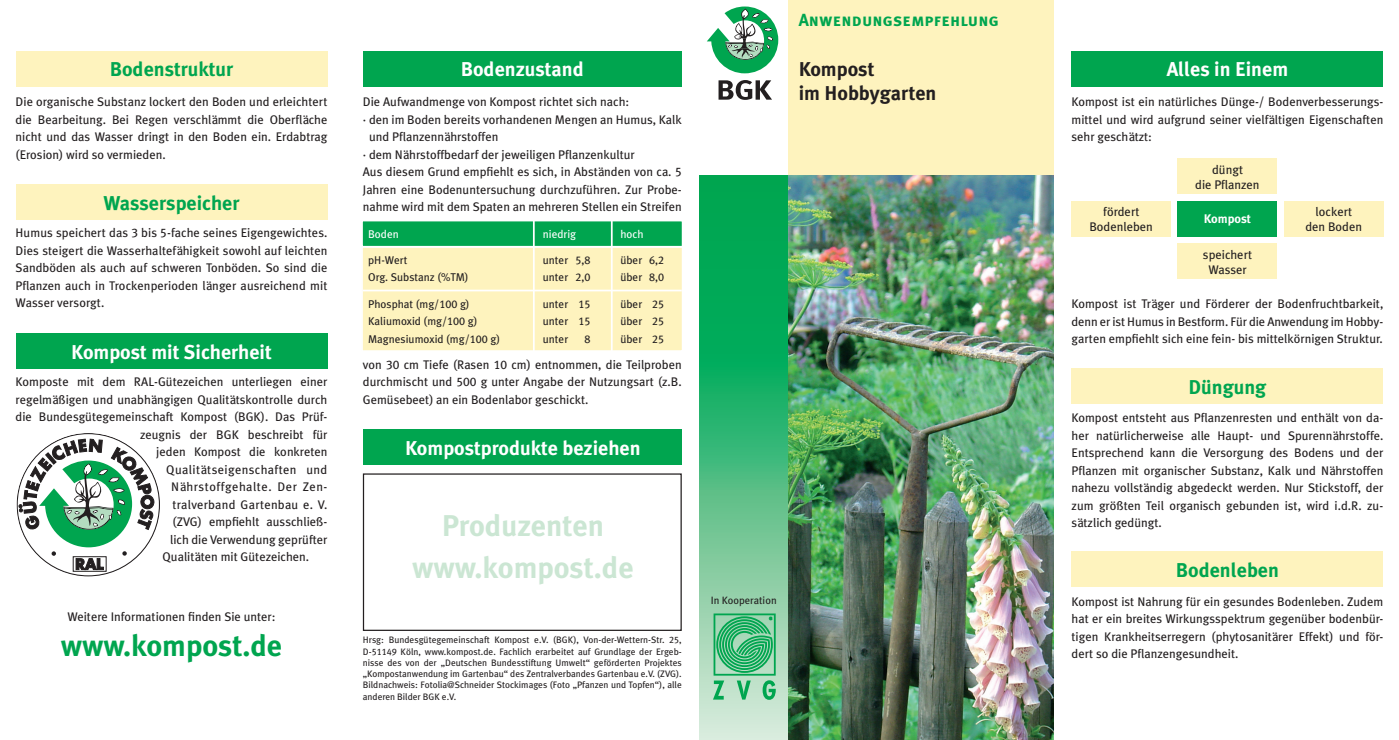
<style>
.page{position:relative;width:1399px;height:740px;background:#fff}
.page>*{position:absolute;margin:0;border:0;box-sizing:border-box;transform-origin:0 0}
.t1{font:700 30px/42.5px "Meta Plus";color:#cbe6d3;text-align:center}
.t2{font:700 30px "Meta Plus";color:#00a54f}
.t3{font:700 20px "Meta Plus";color:#fff}
.t4{font:700 20px "Meta Plus";color:#00a54f}
.t5{font:700 20px/23.8px "Meta Plus";color:#231f20}
.t6{font:17.5px "Meta Plus Bold Caps";letter-spacing:.005em;color:#00a54f}
.t7{font:12.5px/17.5px "Meta Plus";color:#231f20;text-align:justify}
.t8{font:12.5px "Meta Plus";letter-spacing:.03em;color:#231f20}
.t9{font:12.5px "Meta Plus";letter-spacing:.04em;color:#231f20}
.t10{font:12.5px "Meta Plus";letter-spacing:.02em;color:#231f20}
.t11{font:700 12.5px "Meta Plus";color:#fff}
.t12{font:11.25px "Meta Plus";color:#231f20}
.t13{font:11.25px "Meta Plus";color:#fff}
.t14{font:11.25px "Meta Plus Book Caps";color:#231f20}
.t15{font:10.62px "Meta Plus";color:#231f20}
.t16{font:9.38px/11.2px "Meta Plus";color:#231f20;text-align:justify}
.s1{font-family:"Meta Plus Book Caps"}
</style>
<div class="page">
<div style="left:699px;top:175px;width:89px;height:177px;background:#00a855"></div>
<div style="left:699px;top:352px;width:89px;height:388px;background:linear-gradient(to bottom,#03a858,#e3eadc)"></div>
<div style="left:788px;top:0;width:266px;height:175px;background:#fef3be"></div>
<svg style="left:707px;top:7px;width:71px;height:66px"></svg>
<svg style="left:719px;top:80px;width:53px;height:20px"></svg>
<div style="left:1072px;top:51px;width:311px;height:35px;background:#00a54f"></div>
<div style="left:1072px;top:368px;width:311px;height:36px;background:#fef3be"></div>
<div style="left:363px;top:51px;width:319px;height:35px;background:#00a54f"></div>
<div style="left:363px;top:430px;width:319px;height:35px;background:#00a54f"></div>
<img style="left:788px;top:175px;width:266px;height:565px">
<div style="left:1072px;top:552px;width:311px;height:35px;background:#fef3be"></div>
<div style="left:16px;top:51px;width:311px;height:35px;background:#fef3be"></div>
<div style="left:16px;top:185px;width:311px;height:35px;background:#fef3be"></div>
<div style="left:16px;top:333px;width:311px;height:36px;background:#00a54f"></div>
<div style="left:73px;top:556px;width:34px;height:16px;border:1px solid #231f20"></div>
<svg style="left:19px;top:439px;width:135px;height:131px"></svg>
<div style="left:1178px;top:201px;width:99px;height:35px;background:#00a54f"></div>
<div style="left:1284px;top:201px;width:99px;height:35px;background:#fef3be"></div>
<div style="left:1072px;top:201px;width:99px;height:35px;background:#fef3be"></div>
<div style="left:1178px;top:243px;width:99px;height:36px;background:#fef3be"></div>
<div style="left:1178px;top:158px;width:99px;height:36px;background:#fef3be"></div>
<div style="left:361px;top:246px;width:323px;height:106px;background:#fef3be;border:2px solid #fff"></div>
<div style="left:361px;top:220px;width:323px;height:28px;background:#00a54f;border:2px solid #fff"></div>
<hr style="left:363px;top:290px;width:319px;height:1px;background:#fff">
<hr style="left:533px;top:221px;width:2px;height:135px;background:#fff">
<hr style="left:611px;top:221px;width:2px;height:135px;background:#fff">
<div style="left:363px;top:473px;width:319px;height:158px;border:1px solid #231f20"></div>
<svg style="left:713px;top:613px;width:63px;height:87px;background:#66c48f"></svg>
<h2 class="t4" style="left:110px;top:58px;width:125px">Bodenstruktur</h2>
<p class="t7" style="left:16px;top:93px;width:313px">Die organische Substanz lockert den Boden und erleichtert die Bearbeitung. Bei Regen verschlämmt die Oberfläche nicht und das Wasser dringt in den Boden ein. Erdabtrag (Erosion) wird so vermieden.</p>
<h2 class="t4" style="left:104px;top:191px;width:137px">Wasserspeicher</h2>
<p class="t7" style="left:16px;top:224px;width:313px">Humus speichert das <span class="s1">3</span> bis <span class="s1">5</span>-fache seines Eigengewichtes.<br>Dies steigert die Wasserhaltefähigkeit sowohl auf leichten Sandböden als auch auf schweren Tonböden. So sind die Pflanzen auch in Trockenperioden länger ausreichend mit Wasser versorgt.</p>
<h2 class="t3" style="left:71px;top:340px;width:202px">Kompost mit Sicherheit</h2>
<p class="t7" style="left:16px;top:373px;width:313px">Komposte mit dem RAL-Gütezeichen unterliegen einer</p>
<p class="t7" style="left:16px;top:390px;width:313px">regelmäßigen und unabhängigen Qualitätskontrolle durch</p>
<p class="t7" style="left:16px;top:408px;width:313px">die Bundesgütegemeinschaft Kompost (BGK). Das Prüf-</p>
<p class="t7" style="left:140px;top:425px;width:189px">zeugnis der BGK beschreibt für</p>
<p class="t7" style="left:156px;top:443px;width:173px">jeden Kompost die konkreten</p>
<p class="t8" style="left:166px;top:462px;width:163px">Qualitätseigenschaften und</p>
<p class="t9" style="left:171px;top:479px;width:155px">Nährstoffgehalte. Der Zen--</p>
<p class="t10" style="left:173px;top:497px;width:156px">tralverband Gartenbau e. V.</p>
<p class="t7" style="left:173px;top:513px;width:156px">(ZVG) empfiehlt ausschließ-</p>
<p class="t7" style="left:170px;top:530px;width:159px">lich die Verwendung geprüfter</p>
<p class="t7" style="left:163px;top:548px;width:148px">Qualitäten mit Gütezeichen.</p>
<p class="t7" style="left:67px;top:608px;width:210px">Weitere Informationen finden Sie unter:</p>
<h1 class="t2" style="left:61px;top:628px;width:223px">www.kompost.de</h1>
<h2 class="t3" style="left:461px;top:58px;width:124px">Bodenzustand</h2>
<p class="t7" style="left:363px;top:93px;width:268px">Die Aufwandmenge von Kompost richtet sich nach:</p>
<p class="t7" style="left:363px;top:110px;width:320px">· den im Boden bereits vorhandenen Mengen an Humus, Kalk</p>
<p class="t7" style="left:369px;top:128px;width:131px">und Pflanzennährstoffen</p>
<p class="t7" style="left:363px;top:145px;width:274px">· dem Nährstoffbedarf der jeweiligen Pflanzenkultur</p>
<p class="t7" style="left:363px;top:163px;width:320px">Aus diesem Grund empfiehlt es sich, in Abständen von ca. <span class="s1">5</span></p>
<p class="t7" style="left:363px;top:180px;width:320px">Jahren eine Bodenuntersuchung durchzuführen. Zur Probe-</p>
<p class="t7" style="left:363px;top:198px;width:320px">nahme wird mit dem Spaten an mehreren Stellen ein Streifen</p>
<p class="t13" style="left:368px;top:227px;width:32px">Boden</p>
<p class="t13" style="left:543px;top:227px;width:35px">niedrig</p>
<p class="t13" style="left:620px;top:227px;width:25px">hoch</p>
<p class="t12" style="left:368px;top:253px;width:41px">pH-Wert</p>
<p class="t12" style="left:543px;top:253px;width:49px">unter <span class="s1">5,8</span></p>
<p class="t12" style="left:620px;top:253px;width:45px">über <span class="s1">6,2</span></p>
<p class="t12" style="left:368px;top:271px;width:102px">Org. Substanz (%TM)</p>
<p class="t12" style="left:543px;top:271px;width:49px">unter <span class="s1">2,0</span></p>
<p class="t12" style="left:620px;top:271px;width:45px">über <span class="s1">8,0</span></p>
<p class="t12" style="left:368px;top:297px;width:103px">Phosphat (mg/<span class="s1">100</span> g)</p>
<p class="t12" style="left:543px;top:297px;width:49px">unter <span class="s1">15</span></p>
<p class="t12" style="left:620px;top:297px;width:45px">über <span class="s1">25</span></p>
<p class="t12" style="left:368px;top:315px;width:111px">Kaliumoxid (mg/<span class="s1">100</span> g)</p>
<p class="t12" style="left:543px;top:315px;width:49px">unter <span class="s1">15</span></p>
<p class="t12" style="left:620px;top:315px;width:45px">über <span class="s1">25</span></p>
<p class="t12" style="left:368px;top:332px;width:133px">Magnesiumoxid (mg/<span class="s1">100</span> g)</p>
<p class="t12" style="left:543px;top:332px;width:27px">unter</p>
<p class="t14" style="left:584px;top:332px;width:8px">8</p>
<p class="t12" style="left:620px;top:332px;width:45px">über <span class="s1">25</span></p>
<p class="t7" style="left:363px;top:355px;width:320px">von <span class="s1">30</span> cm Tiefe (Rasen <span class="s1">10</span> cm) entnommen, die Teilproben durchmischt und <span class="s1">500</span> g unter Angabe der Nutzungsart (z.B.<br>Gemüsebeet) an ein Bodenlabor geschickt.</p>
<h2 class="t3" style="left:405px;top:436px;width:237px">Kompostprodukte beziehen</h2>
<h1 class="t1" style="left:412px;top:504px;width:223px">Produzenten www.kompost.de</h1>
<p class="t16" style="left:363px;top:634px;width:320px">Hrsg: Bundesgütegemeinschaft Kompost e.V. (BGK), Von-der-Wettern-Str. <span class="s1">25</span>, D-<span class="s1">51149</span> Köln, www.kompost.de. Fachlich erarbeitet auf Grundlage der Ergeb&shy;nisse des von der „Deutschen Bundesstiftung Umwelt“ geförderten Projektes „Kompostanwendung im Gartenbau“ des Zentralverbandes Gartenbau e.V. (ZVG).<br>Bildnachweis: Fotolia@Schneider Stockimages (Foto „Pfanzen und Topfen“), alle anderen Bilder BGK e.V.</p>
<p class="t15" style="left:711px;top:594px;width:67px">In Kooperation</p>
<h3 class="t6" style="left:799px;top:10px;width:202px">Anwendungsempfehlung</h3>
<h2 class="t5" style="left:799px;top:57px;width:139px">Kompost<br>im Hobbygarten</h2>
<h2 class="t3" style="left:1167px;top:58px;width:123px">Alles in Einem</h2>
<p class="t7" style="left:1072px;top:93px;width:313px">Kompost ist ein natürliches Dünge-/ Bodenverbesserungs&shy;mittel und wird aufgrund seiner vielfältigen Eigenschaften sehr geschätzt:</p>
<p class="t7" style="left:1089px;top:204px;width:65px;line-height:15px;text-align:center">fördert<br>Bodenleben</p>
<p class="t7" style="left:1195px;top:162px;width:66px;line-height:15px;text-align:center">düngt<br>die Pflanzen</p>
<p class="t11" style="left:1204px;top:212px;width:49px">Kompost</p>
<p class="t7" style="left:1305px;top:204px;width:58px;line-height:15px;text-align:center">lockert den Boden</p>
<p class="t7" style="left:1203px;top:247px;width:51px;line-height:15px;text-align:center">speichert<br>Wasser</p>
<p class="t7" style="left:1072px;top:295px;width:313px">Kompost ist Träger und Förderer der Bodenfruchtbarkeit, denn er ist Humus in Bestform. Für die Anwendung im Hobby&shy;garten empfiehlt sich eine fein- bis mittelkörnigen Struktur.</p>
<h2 class="t4" style="left:1189px;top:375px;width:79px">Düngung</h2>
<p class="t7" style="left:1072px;top:409px;width:313px">Kompost entsteht aus Pflanzenresten und enthält von da&shy;her natürlicherweise alle Haupt- und Spurennährstoffe.<br>Entsprechend kann die Versorgung des Bodens und der Pflanzen mit organischer Substanz, Kalk und Nährstoffen nahezu vollständig abgedeckt werden. Nur Stickstoff, der zum größten Teil organisch gebunden ist, wird i.d.R. zu&shy;sätzlich gedüngt.</p>
<h2 class="t4" style="left:1176px;top:558px;width:105px">Bodenleben</h2>
<p class="t7" style="left:1072px;top:592px;width:313px">Kompost ist Nahrung für ein gesundes Bodenleben. Zudem hat er ein breites Wirkungsspektrum gegenüber bodenbür&shy;tigen Krankheitserregern (phytosanitärer Effekt) und för&shy;dert so die Pflanzengesundheit.</p>
</div>
